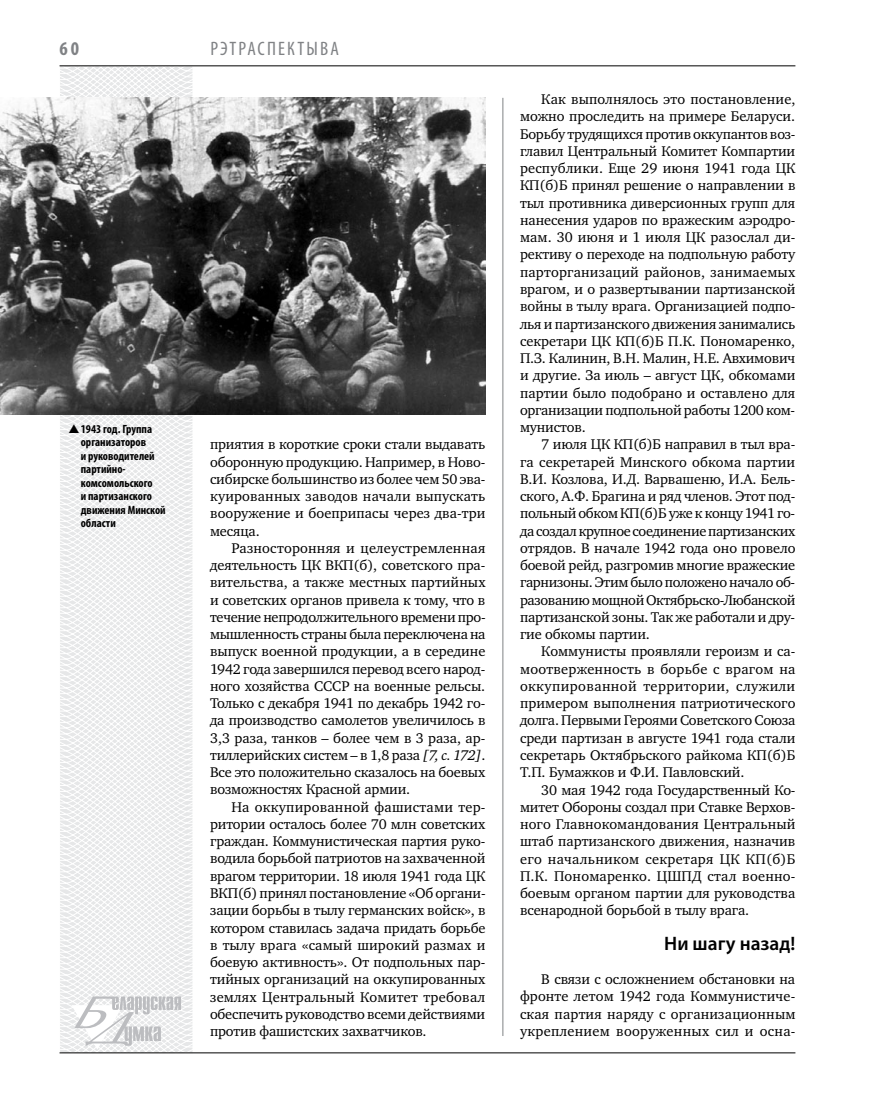
<style>
.page{position:relative;width:872px;height:1106px;background:#fff}
.page>*{position:absolute;margin:0;border:0;box-sizing:border-box;transform-origin:0 0}
.t1{font:condensed 19.5px "Myriad Pro";color:#808285}
.t2{font:600 19.5px "Myriad Pro";color:#000}
.t3{font:700 condensed 19.5px "Myriad Pro";color:#808285}
.t4{font:14.4px/17.2px "Charter C";letter-spacing:-.01em;color:#000;text-align:justify}
.t5{font:700 condensed 12px/13.5px "Myriad Pro";color:#000}
.s1{font-style:italic}
</style>
<div class="page">
<svg style="left:59px;top:65px;width:192px;height:989px"></svg>
<hr style="left:502px;top:98px;width:1px;height:938px;background:#808285">
<hr style="left:60px;top:1052px;width:735px;height:1px;background:#000">
<svg style="left:71px;top:996px;width:110px;height:53px"></svg>
<hr style="left:60px;top:65px;width:735px;height:1px;background:#000">
<img style="left:0;top:97px;width:485px;height:318px">
<svg style="left:69px;top:424px;width:10px;height:8px"></svg>
<h1 class="t3" style="left:60px;top:37px;width:21px">60</h1>
<h1 class="t1" style="left:210px;top:37px;width:130px">Рэтрасп ектыва</h1>
<p class="t5" style="left:81px;top:421px;width:86px">1943 год. Группа организаторов<br>и руководителей партийно&shy;комсомольского<br>и партизанского движения Минской области</p>
<p class="t4" style="left:210px;top:436px;width:277px">приятия в короткие сроки стали выдавать оборонную продукцию. Например, в Ново&shy;сибирске большинство из более чем 50 эва&shy;куированных заводов начали выпускать вооружение и боеприпасы через два-три месяца.</p>
<p class="t4" style="left:210px;top:539px;width:277px;text-indent:21px">Разносторонняя и целеустремленная деятельность ЦК ВКП(б), советского пра&shy;вительства, а также местных партийных и советских органов привела к тому, что в течение непродолжительного времени про&shy;мышленность страны была переключена на выпуск военной продукции, а в середине 1942 года завершился перевод всего народ&shy;ного хозяйства СССР на военные рельсы.<br>Только с декабря 1941 по декабрь 1942 го&shy;да производство самолетов увеличилось в 3,3 раза, танков – более чем в 3 раза, ар&shy;тиллерийских систем – в 1,8 раза <span class="s1">[7, с. 172]</span>.<br>Все это положительно сказалось на боевых возможностях Красной армии.</p>
<p class="t4" style="left:210px;top:798px;width:277px;text-indent:21px">На оккупированной фашистами тер&shy;ритории осталось более 70 млн советских граждан. Коммунистическая партия руко&shy;водила борьбой патриотов на захваченной врагом территории. 18 июля 1941 года ЦК ВКП(б) принял постановление «Об органи&shy;зации борьбы в тылу германских войск», в котором ставилась задача придать борьбе в тылу врага «самый широкий размах и боевую активность». От подпольных пар&shy;тийных организаций на оккупированных землях Центральный Комитет требовал обеспечить руководство всеми действиями против фашистских захватчиков.</p>
<p class="t4" style="left:520px;top:91px;width:277px;text-indent:21px">Как выполнялось это постановление, можно проследить на примере Беларуси.<br>Борьбу трудящихся против оккупантов воз&shy;главил Центральный Комитет Компартии республики. Еще 29 июня 1941 года ЦК КП(б)Б принял решение о направлении в тыл противника диверсионных групп для нанесения ударов по вражеским аэродро&shy;мам. 30 июня и 1 июля ЦК разослал ди&shy;рективу о переходе на подпольную работу парторганизаций районов, занимаемых врагом, и о развертывании партизанской войны в тылу врага. Организацией подпо&shy;лья и партизанского движения занимались секретари ЦК КП(б)Б П.К. Пономаренко, П.З. Калинин, В.Н. Малин, Н.Е. Авхимович и другие. За июль – август ЦК, обкомами партии было подобрано и оставлено для организации подпольной работы 1200 ком&shy;мунистов.</p>
<p class="t4" style="left:520px;top:436px;width:277px;text-indent:21px">7 июля ЦК КП(б)Б направил в тыл вра&shy;га секретарей Минского обкома партии В.И. Козлова, И.Д. Варвашеню, И.А. Бель&shy;ского, А.Ф. Брагина и ряд членов. Этот под&shy;польный обком КП(б)Б уже к концу 1941 го&shy;да создал крупное соединение партизанских отрядов. В начале 1942 года оно провело боевой рейд, разгромив многие вражеские гарнизоны. Этим было положено начало об&shy;разованию мощной Октябрьско-Любанской партизанской зоны. Так же работали и дру&shy;гие обкомы партии.</p>
<p class="t4" style="left:520px;top:643px;width:277px;text-indent:21px">Коммунисты проявляли героизм и са&shy;моотверженность в борьбе с врагом на оккупированной территории, служили примером выполнения патриотического долга. Первыми Героями Советского Союза среди партизан в августе 1941 года стали секретарь Октябрьского райкома КП(б)Б Т.П. Бумажков и Ф.И. Павловский.</p>
<p class="t4" style="left:520px;top:781px;width:277px;text-indent:21px">30 мая 1942 года Государственный Ко&shy;митет Обороны создал при Ставке Верхов&shy;ного Главнокомандования Центральный штаб партизанского движения, назначив его начальником секретаря ЦК КП(б)Б П.К. Пономаренко. ЦШПД стал военно&shy;боевым органом партии для руководства всенародной борьбой в тылу врага.</p>
<h1 class="t2" style="left:664px;top:930px;width:133px">Ни шагу назад!</h1>
<p class="t4" style="left:520px;top:970px;width:277px;text-indent:21px">В связи с осложнением обстановки на фронте летом 1942 года Коммунистиче&shy;ская партия наряду с организационным укреплением вооруженных сил и осна-</p>
</div>
